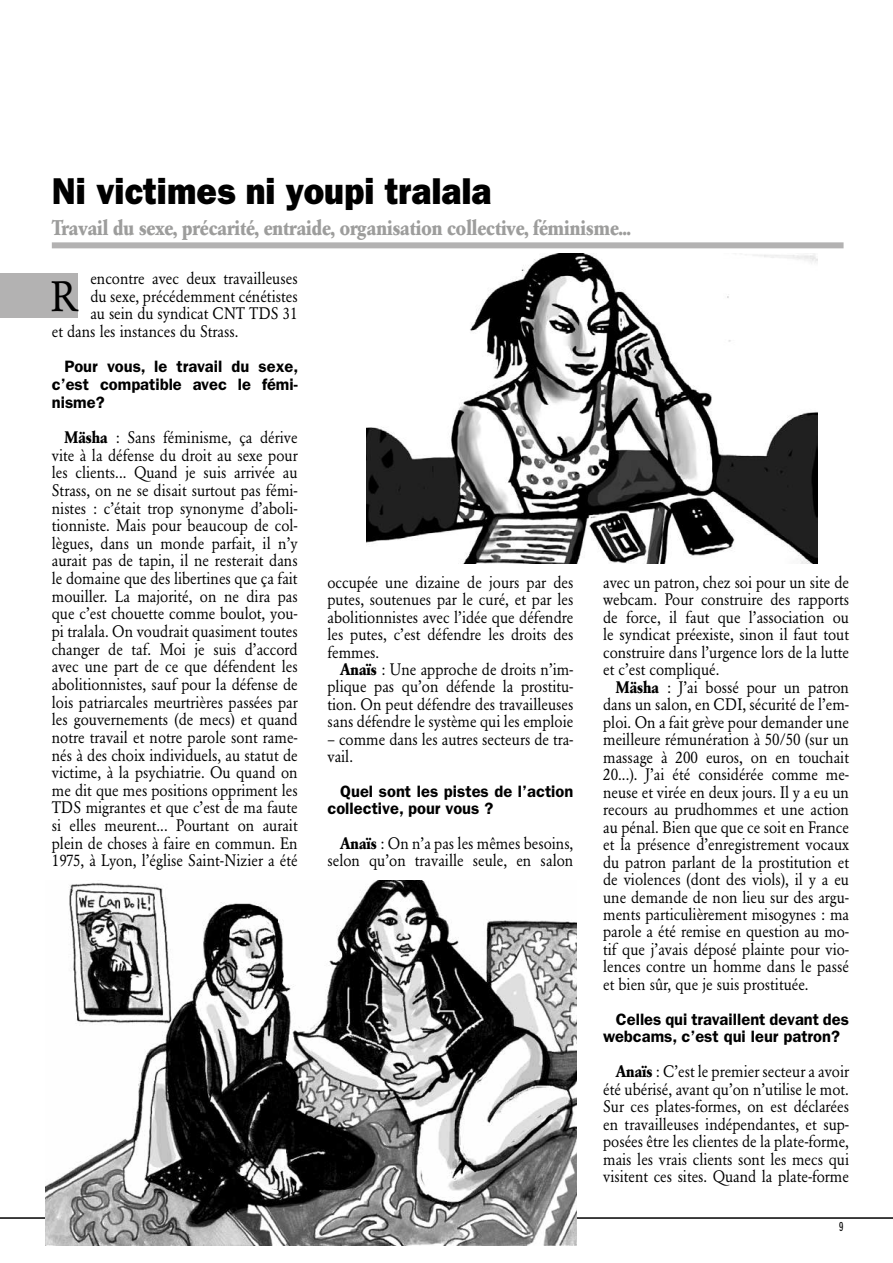
<style>
.page{position:relative;width:893px;height:1263px;background:#fff}
.page>*{position:absolute;margin:0;border:0;box-sizing:border-box;transform-origin:0 0}
.t1{font:42px "Garamond BE";color:#000}
.t2{font:37.5px "ITC Franklin Gothic Std Hvy";color:#000;scale:.91 1}
.t3{font:700 21px "Garamond BE";color:#9d9d9c;scale:.91 1}
.t4{font:16.5px/17.7px "Garamond BE";color:#000;text-align:justify;scale:.91 1}
.t5{font:600 16.5px/17.7px "ITC Franklin Gothic Std";color:#000}
.t6{font:13.5px "ITC Franklin Gothic Std Bk X Cp";color:#000}
.s1{font-weight:700}
</style>
<div class="page">
<div style="left:52px;top:242px;width:792px;height:6px;background:#b3b2b2"></div>
<div style="left:0;top:273px;width:78px;height:45px;background:#b3b2b2"></div>
<img style="left:367px;top:253px;width:450px;height:310px">
<hr style="left:0;top:1217px;width:893px;height:2px;background:#000">
<img style="left:46px;top:880px;width:530px;height:366px">
<h2 class="t2" style="left:52px;top:169px;width:485px">Ni victimes ni youpi tralala</h2>
<p class="t3" style="left:52px;top:215px;width:638px">Travail du sexe, précarité, entraide, organisation collective, féminisme...</p>
<p class="t4" style="left:90px;top:270px;width:229px">encontre avec deux travailleuses</p>
<p class="t4" style="left:90px;top:287px;width:229px">du sexe, précédemment cénétistes</p>
<p class="t4" style="left:90px;top:305px;width:229px">au sein du syndicat CNT TDS 31</p>
<p class="t4" style="left:52px;top:323px;width:207px">et dans les instances du Strass.</p>
<p class="t5" style="left:52px;top:358px;width:248px;text-align:justify;text-indent:13px">Pour vous, le travail du sexe, c’est compatible avec le fémi&shy;nisme?</p>
<p class="t4" style="left:52px;top:428px;width:272px;text-indent:13px"><span class="s1">Mäsha</span> : Sans féminisme, ça dérive vite à la défense du droit au sexe pour les clients... Quand je suis arrivée au Strass, on ne se disait surtout pas fémi&shy;nistes : c’était trop synonyme d’aboli&shy;tionniste. Mais pour beaucoup de col&shy;lègues, dans un monde parfait, il n’y aurait pas de tapin, il ne resterait dans le domaine que des libertines que ça fait mouiller. La majorité, on ne dira pas que c’est chouette comme boulot, you&shy;pi tralala. On voudrait quasiment toutes changer de taf. Moi je suis d’accord avec une part de ce que défendent les abolitionnistes, sauf pour la défense de lois patriarcales meurtrières passées par les gouvernements (de mecs) et quand notre travail et notre parole sont rame&shy;nés à des choix individuels, au statut de victime, à la psychiatrie. Ou quand on me dit que mes positions oppriment les TDS migrantes et que c’est de ma faute si elles meurent... Pourtant on aurait plein de choses à faire en commun. En 1975, à Lyon, l’église Saint-Nizier a été</p>
<h1 class="t1" style="left:50px;top:272px;width:29px">R</h1>
<p class="t4" style="left:327px;top:574px;width:272px">occupée une dizaine de jours par des putes, soutenues par le curé, et par les abolitionnistes avec l’idée que défendre les putes, c’est défendre les droits des femmes.</p>
<p class="t4" style="left:327px;top:661px;width:272px;text-indent:13px"><span class="s1">Anaïs</span> : Une approche de droits n’im&shy;plique pas qu’on défende la prostitu&shy;tion. On peut défendre des travailleuses sans défendre le système qui les emploie</p>
<p class="t4" style="left:327px;top:730px;width:272px">– comme dans les autres secteurs de tra&shy;vail.</p>
<p class="t5" style="left:327px;top:782px;width:247px;text-indent:13px">Quel sont les pistes de l’action collective, pour vous ?</p>
<p class="t4" style="left:327px;top:835px;width:272px;text-align:right"><span class="s1">Anaïs</span> : On n’a pas les mêmes besoins, selon qu’on travaille seule, en salon</p>
<p class="t4" style="left:603px;top:574px;width:272px">avec un patron, chez soi pour un site de webcam. Pour construire des rapports de force, il faut que l’association ou le syndicat préexiste, sinon il faut tout construire dans l’urgence lors de la lutte et c’est compliqué.</p>
<p class="t4" style="left:603px;top:678px;width:272px;text-indent:13px"><span class="s1">Mäsha</span> : J’ai bossé pour un patron dans un salon, en CDI, sécurité de l’em&shy;ploi. On a fait grève pour demander une meilleure rémunération à 50/50 (sur un massage à 200 euros, on en touchait 20...). J’ai été considérée comme me&shy;neuse et virée en deux jours. Il y a eu un recours au prudhommes et une action au pénal. Bien que que ce soit en France et la présence d’enregistrement vocaux du patron parlant de la prostitution et de violences (dont des viols), il y a eu une demande de non lieu sur des argu&shy;ments particulièrement misogynes : ma parole a été remise en question au mo&shy;tif que j’avais déposé plainte pour vio&shy;lences contre un homme dans le passé et bien sûr, que je suis prostituée.</p>
<p class="t5" style="left:603px;top:1010px;width:247px;text-indent:13px">Celles qui travaillent devant des webcams, c’est qui leur patron?</p>
<p class="t4" style="left:603px;top:1063px;width:272px;text-indent:13px"><span class="s1">Anaïs</span> : C’est le premier secteur a avoir été ubérisé, avant qu’on n’utilise le mot.<br>Sur ces plates-formes, on est déclarées en travailleuses indépendantes, et sup&shy;posées être les clientes de la plate-forme, mais les vrais clients sont les mecs qui visitent ces sites. Quand la plate-forme</p>
<p class="t6" style="left:839px;top:1219px;width:6px">9</p>
</div>
